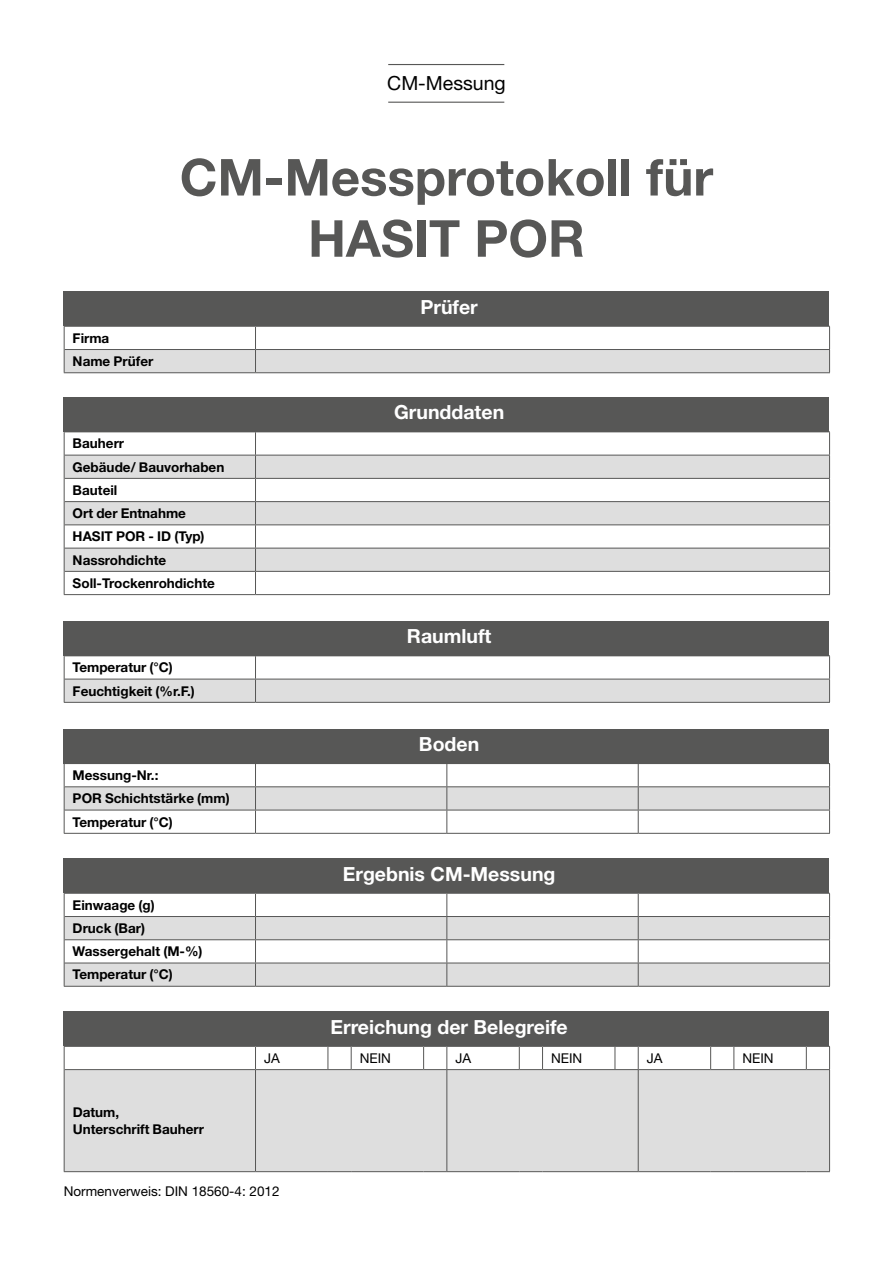
<style>
.page{position:relative;width:893px;height:1263px;background:#fff}
.page>*{position:absolute;margin:0;border:0;box-sizing:border-box;transform-origin:0 0}
.t1{font:700 51px/61.2px "Helvetica Neue LT Std";color:#575756;text-align:center}
.t2{font:700 19.5px "Helvetica Neue LT Std";color:#fff}
.t3{font:19.5px "Helvetica Neue LT Std";color:#000}
.t4{font:700 13.5px/23.2px "Helvetica Neue LT Std";color:#000}
.t5{font:13.5px "Helvetica Neue LT Std";color:#000}
</style>
<div class="page">
<hr style="left:388px;top:64px;width:116px;height:1px;background:#575756">
<hr style="left:388px;top:102px;width:116px;height:1px;background:#575756">
<svg style="left:65px;top:432px;width:764px;height:23px"></svg>
<svg style="left:65px;top:456px;width:764px;height:115px;fill:#dedede"></svg>
<hr style="left:255px;top:431px;width:575px;height:1px;background:#575756">
<svg style="left:64px;top:432px;width:1px;height:162px"></svg>
<hr style="left:65px;top:455px;width:190px;height:1px;background:#575756">
<hr style="left:255px;top:455px;width:575px;height:1px;background:#575756">
<hr style="left:65px;top:478px;width:190px;height:1px;background:#575756">
<hr style="left:255px;top:478px;width:575px;height:1px;background:#575756">
<hr style="left:65px;top:501px;width:190px;height:1px;background:#575756">
<hr style="left:255px;top:501px;width:575px;height:1px;background:#575756">
<hr style="left:65px;top:524px;width:190px;height:1px;background:#575756">
<hr style="left:255px;top:524px;width:575px;height:1px;background:#575756">
<hr style="left:65px;top:548px;width:190px;height:1px;background:#575756">
<hr style="left:255px;top:548px;width:575px;height:1px;background:#575756">
<hr style="left:65px;top:571px;width:190px;height:1px;background:#575756">
<hr style="left:255px;top:571px;width:575px;height:1px;background:#575756">
<svg style="left:255px;top:432px;width:1px;height:162px"></svg>
<svg style="left:829px;top:432px;width:1px;height:162px"></svg>
<hr style="left:64px;top:594px;width:191px;height:1px;background:#575756">
<hr style="left:255px;top:594px;width:575px;height:1px;background:#575756">
<div style="left:64px;top:397px;width:765px;height:35px;background:#575756"></div>
<svg style="left:64px;top:326px;width:766px;height:46px"></svg>
<hr style="left:64px;top:372px;width:191px;height:1px;background:#575756">
<hr style="left:255px;top:372px;width:575px;height:1px;background:#575756">
<div style="left:64px;top:291px;width:765px;height:35px;background:#575756"></div>
<hr style="left:255px;top:655px;width:575px;height:1px;background:#575756">
<svg style="left:64px;top:656px;width:766px;height:46px"></svg>
<hr style="left:64px;top:702px;width:191px;height:1px;background:#575756">
<hr style="left:255px;top:702px;width:575px;height:1px;background:#575756">
<div style="left:64px;top:621px;width:765px;height:35px;background:#575756"></div>
<hr style="left:64px;top:763px;width:191px;height:1px;background:#575756">
<hr style="left:255px;top:763px;width:192px;height:1px;background:#575756">
<hr style="left:447px;top:763px;width:191px;height:1px;background:#575756">
<hr style="left:638px;top:763px;width:192px;height:1px;background:#575756">
<svg style="left:64px;top:764px;width:766px;height:69px"></svg>
<hr style="left:64px;top:833px;width:191px;height:1px;background:#575756">
<hr style="left:255px;top:833px;width:192px;height:1px;background:#575756">
<hr style="left:447px;top:833px;width:191px;height:1px;background:#575756">
<hr style="left:638px;top:833px;width:192px;height:1px;background:#575756">
<div style="left:64px;top:729px;width:765px;height:34px;background:#575756"></div>
<svg style="left:65px;top:917px;width:764px;height:69px;fill:#dedede"></svg>
<hr style="left:64px;top:893px;width:191px;height:1px;background:#575756">
<hr style="left:255px;top:893px;width:192px;height:1px;background:#575756">
<hr style="left:447px;top:893px;width:191px;height:1px;background:#575756">
<hr style="left:638px;top:893px;width:192px;height:1px;background:#575756">
<svg style="left:64px;top:894px;width:1px;height:92px"></svg>
<hr style="left:65px;top:916px;width:190px;height:1px;background:#575756">
<hr style="left:255px;top:916px;width:192px;height:1px;background:#575756">
<hr style="left:447px;top:916px;width:191px;height:1px;background:#575756">
<hr style="left:638px;top:916px;width:192px;height:1px;background:#575756">
<hr style="left:65px;top:939px;width:190px;height:1px;background:#575756">
<hr style="left:255px;top:939px;width:192px;height:1px;background:#575756">
<hr style="left:447px;top:939px;width:191px;height:1px;background:#575756">
<hr style="left:638px;top:939px;width:192px;height:1px;background:#575756">
<hr style="left:65px;top:963px;width:190px;height:1px;background:#575756">
<hr style="left:255px;top:963px;width:192px;height:1px;background:#575756">
<svg style="left:255px;top:894px;width:1px;height:92px"></svg>
<hr style="left:447px;top:963px;width:191px;height:1px;background:#575756">
<svg style="left:446px;top:894px;width:1px;height:92px"></svg>
<hr style="left:638px;top:963px;width:192px;height:1px;background:#575756">
<svg style="left:638px;top:894px;width:1px;height:92px"></svg>
<svg style="left:829px;top:894px;width:1px;height:92px"></svg>
<hr style="left:64px;top:986px;width:191px;height:1px;background:#575756">
<hr style="left:255px;top:986px;width:192px;height:1px;background:#575756">
<hr style="left:447px;top:986px;width:191px;height:1px;background:#575756">
<hr style="left:638px;top:986px;width:192px;height:1px;background:#575756">
<div style="left:64px;top:858px;width:765px;height:35px;background:#575756"></div>
<div style="left:65px;top:1070px;width:764px;height:101px;background:#dedede"></div>
<hr style="left:64px;top:1069px;width:1px;height:102px;background:#575756">
<hr style="left:255px;top:1070px;width:1px;height:101px;background:#575756">
<hr style="left:446px;top:1070px;width:1px;height:101px;background:#575756">
<hr style="left:638px;top:1070px;width:1px;height:101px;background:#575756">
<svg style="left:64px;top:1046px;width:766px;height:24px"></svg>
<hr style="left:829px;top:1070px;width:1px;height:101px;background:#575756">
<hr style="left:64px;top:1171px;width:191px;height:1px;background:#575756">
<hr style="left:255px;top:1171px;width:73px;height:1px;background:#575756">
<svg style="left:328px;top:1171px;width:23px;height:1px"></svg>
<hr style="left:351px;top:1171px;width:73px;height:1px;background:#575756">
<svg style="left:424px;top:1171px;width:23px;height:1px"></svg>
<hr style="left:447px;top:1171px;width:72px;height:1px;background:#575756">
<svg style="left:519px;top:1171px;width:24px;height:1px"></svg>
<hr style="left:543px;top:1171px;width:72px;height:1px;background:#575756">
<svg style="left:615px;top:1171px;width:23px;height:1px"></svg>
<hr style="left:638px;top:1171px;width:73px;height:1px;background:#575756">
<svg style="left:711px;top:1171px;width:23px;height:1px"></svg>
<hr style="left:734px;top:1171px;width:72px;height:1px;background:#575756">
<svg style="left:806px;top:1171px;width:24px;height:1px"></svg>
<div style="left:64px;top:1011px;width:765px;height:35px;background:#575756"></div>
<h2 class="t3" style="left:387px;top:71px;width:120px">CM-Messung</h2>
<h1 class="t1" style="left:180px;top:146px;width:535px">CM-Messprotokoll für<br>HASIT POR</h1>
<p class="t4" style="left:73px;top:326px;width:82px">Firma<br>Name Prüfer</p>
<p class="t4" style="left:73px;top:432px;width:153px">Bauherr<br>Gebäude/ Bauvorhaben<br>Bauteil<br>Ort der Entnahme<br>HASIT POR - ID (Typ)<br>Nassrohdichte<br>Soll-Trockenrohdichte</p>
<p class="t4" style="left:73px;top:655px;width:124px">Temperatur (°C)<br>Feuchtigkeit (%r.F.)</p>
<p class="t4" style="left:73px;top:763px;width:159px">Messung-Nr.:<br>POR Schichtstärke (mm)<br>Temperatur (°C)</p>
<p class="t4" style="left:73px;top:893px;width:131px">Einwaage (g)<br>Druck (Bar)<br>Wassergehalt (M-%)<br>Temperatur (°C)</p>
<p class="t4" style="left:73px;top:1104px;width:133px;line-height:16.2px">Datum,<br>Unterschrift Bauherr</p>
<h2 class="t2" style="left:420px;top:295px;width:59px">Prüfer</h2>
<h2 class="t2" style="left:394px;top:400px;width:112px">Grunddaten</h2>
<h2 class="t2" style="left:407px;top:624px;width:86px">Raumluft</h2>
<h2 class="t2" style="left:419px;top:732px;width:62px">Boden</h2>
<h2 class="t2" style="left:343px;top:862px;width:214px">Ergebnis CM-Messung</h2>
<h2 class="t2" style="left:331px;top:1015px;width:239px">Erreichung der Belegreife</h2>
<p class="t5" style="left:264px;top:1050px;width:17px">JA</p>
<p class="t5" style="left:360px;top:1050px;width:33px">NEIN</p>
<p class="t5" style="left:455px;top:1050px;width:17px">JA</p>
<p class="t5" style="left:551px;top:1050px;width:33px">NEIN</p>
<p class="t5" style="left:647px;top:1050px;width:17px">JA</p>
<p class="t5" style="left:742px;top:1050px;width:33px">NEIN</p>
<p class="t5" style="left:64px;top:1183px;width:217px">Normenverweis: DIN 18560-4: 2012</p>
</div>
